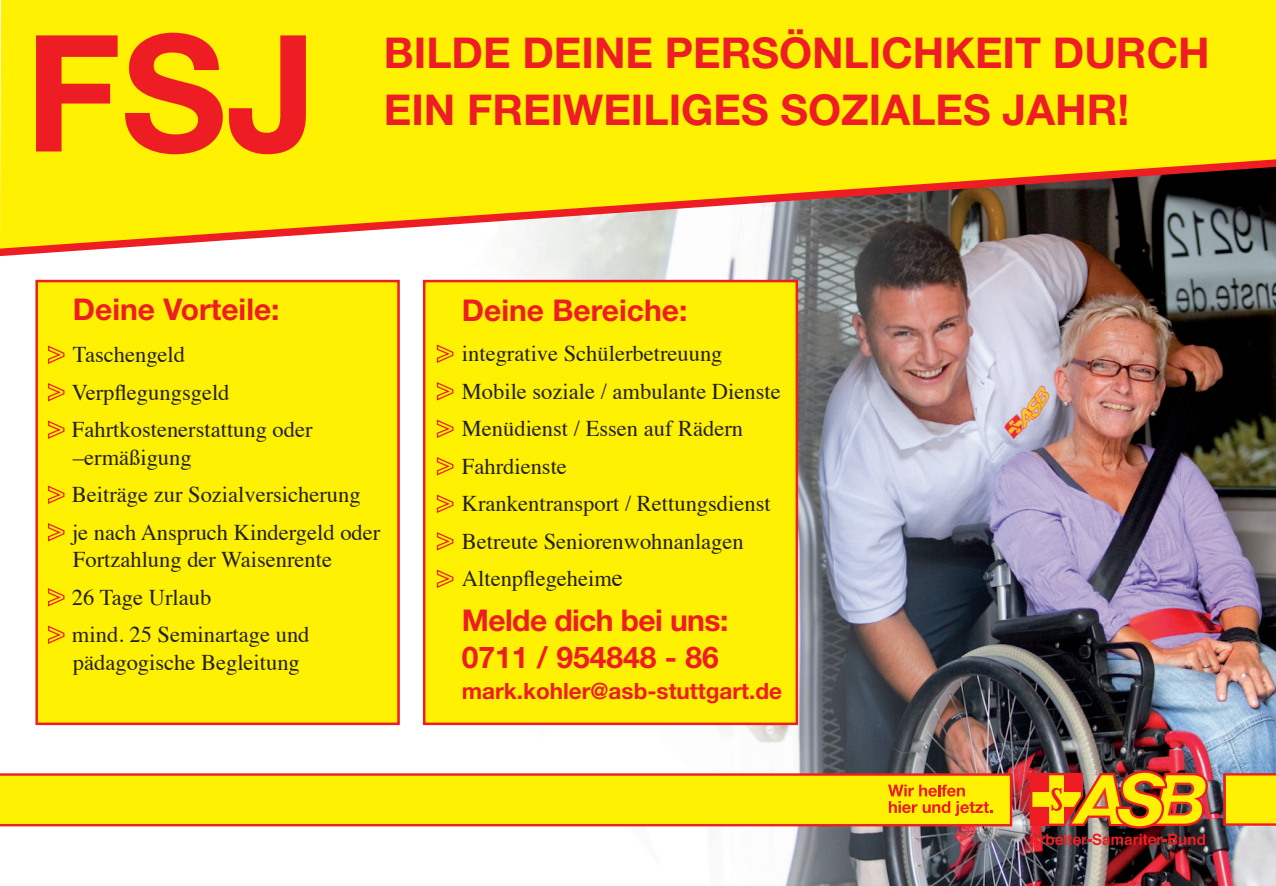
<style>
.page{position:relative;width:1276px;height:886px;background:#fff}
.page>*{position:absolute;margin:0;border:0;box-sizing:border-box;transform-origin:0 0}
.t1{font:700 162.5px "Helvetica Neue LT Std";color:#ee1d23}
.t2{font:700 42.5px "Helvetica Neue LT Std";color:#ee1d23}
.t3{font:700 30px "Helvetica Neue LT Std";color:#ee1d23}
.t4{font:700 30px "Helvetica Neue LT Std";letter-spacing:-.02em;color:#ee1d23}
.t5{font:22.5px/27.5px "Times";color:#231f20}
.t6{font:700 22.5px "Helvetica Neue LT Std";color:#ee1d23}
.s1{font-size:25px}
</style>
<div class="page">
<img style="left:113px;top:260px;width:1163px;height:626px">
<div style="left:0;top:0;width:1276px;height:155px;background:#fff101"></div>
<svg style="left:0;top:155px;width:1276px;height:105px;background:#cab443"></svg>
<div style="left:423px;top:280px;width:375px;height:445px;background:#fff101;border:2px solid #ee1d23"></div>
<div style="left:35px;top:280px;width:365px;height:445px;background:#fff101;border:2px solid #ee1d23"></div>
<svg style="left:436px;top:344px;width:18px;height:19px"></svg>
<svg style="left:436px;top:382px;width:18px;height:19px"></svg>
<svg style="left:436px;top:419px;width:18px;height:19px"></svg>
<svg style="left:436px;top:457px;width:18px;height:19px"></svg>
<svg style="left:436px;top:494px;width:18px;height:19px"></svg>
<svg style="left:436px;top:532px;width:18px;height:19px"></svg>
<svg style="left:436px;top:569px;width:18px;height:19px"></svg>
<svg style="left:48px;top:345px;width:17px;height:19px"></svg>
<svg style="left:48px;top:383px;width:17px;height:19px"></svg>
<svg style="left:48px;top:420px;width:17px;height:19px"></svg>
<svg style="left:48px;top:485px;width:17px;height:19px"></svg>
<svg style="left:48px;top:523px;width:17px;height:19px"></svg>
<svg style="left:48px;top:588px;width:17px;height:19px"></svg>
<svg style="left:48px;top:625px;width:17px;height:19px"></svg>
<svg style="left:0;top:773px;width:1012px;height:53px;background:#fdde05"></svg>
<svg style="left:1223px;top:773px;width:53px;height:53px;background:#fbd307"></svg>
<img style="left:1029px;top:770px;width:178px;height:75px">
<svg style="left:888px;top:784px;width:104px;height:32px;background:#fab70a"></svg>
<p class="t1" style="left:25px;top:-7px;width:294px">FSJ</p>
<p class="t2" style="left:384px;top:26px;width:827px">BILDE DEINE PERSÖNLICHKEIT DURCH</p>
<p class="t2" style="left:384px;top:84px;width:747px">EIN FREIWEILIGES SOZIALES JAHR!</p>
<p class="t3" style="left:73px;top:290px;width:208px">Deine Vorteile:</p>
<p class="t5" style="left:73px;top:339px;width:114px">Taschengeld</p>
<p class="t5" style="left:72px;top:376px;width:159px">Verpflegungsgeld</p>
<p class="t5" style="left:72px;top:414px;width:242px">Fahrtkostenerstattung oder</p>
<p class="t5" style="left:73px;top:441px;width:120px">–ermäßigung</p>
<p class="t5" style="left:72px;top:479px;width:290px">Beiträge zur Sozialversicherung</p>
<p class="t5" style="left:72px;top:516px;width:310px">je nach Anspruch Kindergeld oder<br>Fortzahlung der Waisenrente</p>
<p class="t5" style="left:72px;top:581px;width:141px">26 Tage Urlaub</p>
<p class="t5" style="left:72px;top:619px;width:239px">mind. 25 Seminartage und</p>
<p class="t5" style="left:73px;top:646px;width:228px">pädagogische Begleitung</p>
<p class="t3" style="left:462px;top:292px;width:227px">Deine Bereiche:</p>
<p class="t5" style="left:462px;top:338px;width:262px">integrative Schülerbetreuung</p>
<p class="t5" style="left:462px;top:375px;width:320px">Mobile soziale / ambulante Dienste</p>
<p class="t5" style="left:462px;top:413px;width:283px">Menüdienst / Essen auf Rädern</p>
<p class="t5" style="left:462px;top:450px;width:106px">Fahrdienste</p>
<p class="t5" style="left:462px;top:488px;width:310px">Krankentransport / Rettungsdienst</p>
<p class="t5" style="left:462px;top:525px;width:283px">Betreute Seniorenwohnanlagen</p>
<p class="t5" style="left:462px;top:563px;width:163px">Altenpflegeheim<span class="s1">e</span></p>
<p class="t4" style="left:462px;top:602px;width:268px">Melde dich bei uns:</p>
<p class="t3" style="left:462px;top:639px;width:258px">0711 / 954848 - 86</p>
<p class="t6" style="left:462px;top:676px;width:322px">mark.kohler@asb-stuttgart.de</p>
</div>
